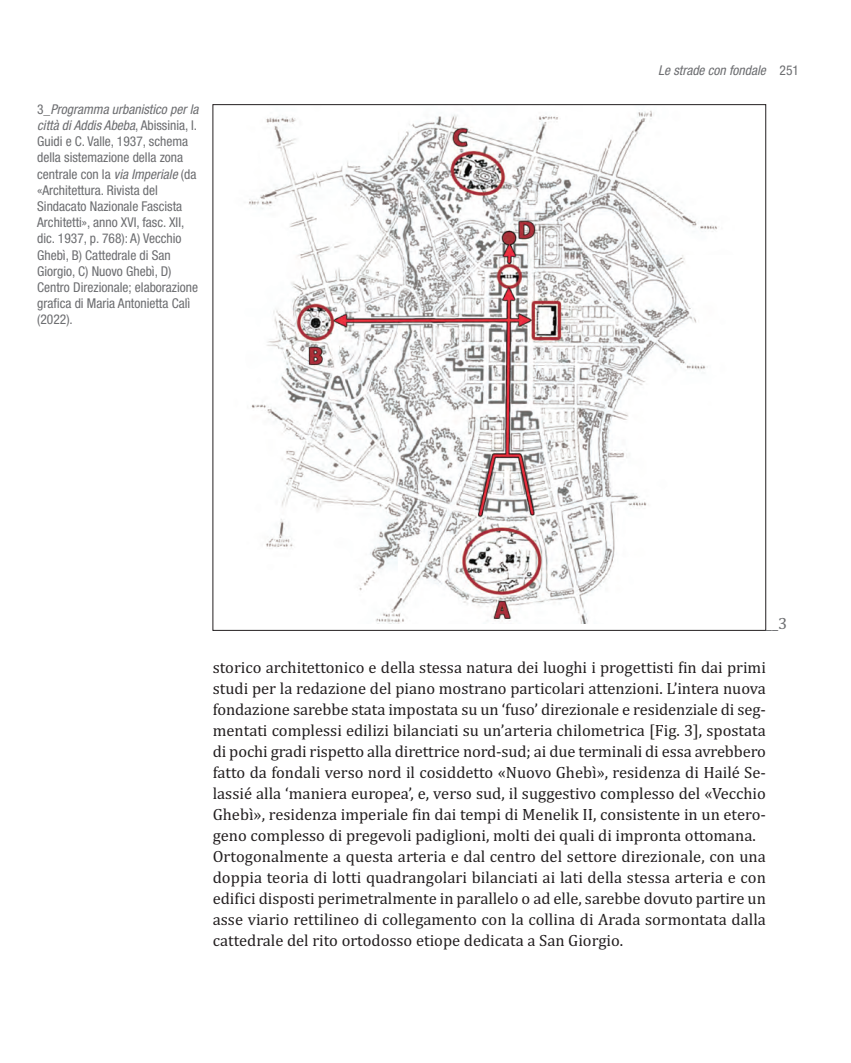
<style>
.page{position:relative;width:851px;height:1063px;background:#fff}
.page>*{position:absolute;margin:0;border:0;box-sizing:border-box;transform-origin:0 0}
.t1{font:16.5px/21px "Cambria";color:#231f20}
.t2{font:16.5px "Cambria";color:#6c6d70}
.t3{font:condensed 13.5px/16.2px "Helvetica Neue LT Std";color:#6c6d70}
.t4{font:italic condensed 13.5px "Helvetica Neue LT Std";color:#6c6d70}
.s1{font-style:italic}
.s2{font-style:normal}
</style>
<div class="page">
<img style="left:249px;top:110px;width:468px;height:514px">
<p class="t3" style="left:37px;top:102px;width:163px">3_<span class="s1">Programma urbanistico per la città di Addis Abeba</span>, Abissinia, I.<br>Guidi e C. Valle, 1937, schema della sistemazione della zona centrale con la <span class="s1">via Imperiale</span> (da «Architettura. Rivista del<br>Sindacato Nazionale Fascista<br>Architetti», anno XVI, fasc. XII, dic. 1937, p. 768): A) Vecchio<br>Ghebì, B) Cattedrale di San<br>Giorgio, C) Nuovo Ghebì, D)<br>Centro Direzionale; elaborazione grafica di Maria Antonietta Calì (2022).</p>
<p class="t4" style="left:658px;top:65px;width:142px">Le strade con fondale <span class="s2">251</span></p>
<p class="t2" style="left:765px;top:614px;width:23px">__3</p>
<p class="t1" style="left:213px;top:657px;width:554px">storico architettonico e della stessa natura dei luoghi i progettisti fin dai primi studi per la redazione del piano mostrano particolari attenzioni. L’intera nuova fondazione sarebbe stata impostata su un ‘fuso’ direzionale e residenziale di seg&shy;mentati complessi edilizi bilanciati su un’arteria chilometrica [Fig. 3], spostata di pochi gradi rispetto alla direttrice nord-sud; ai due terminali di essa avrebbero fatto da fondali verso nord il cosiddetto «Nuovo Ghebì», residenza di Hailé Se&shy;lassié alla ‘maniera europea’, e, verso sud, il suggestivo complesso del «Vecchio Ghebì», residenza imperiale fin dai tempi di Menelik II, consistente in un etero&shy;geno complesso di pregevoli padiglioni, molti dei quali di impronta ottomana.<br>Ortogonalmente a questa arteria e dal centro del settore direzionale, con una doppia teoria di lotti quadrangolari bilanciati ai lati della stessa arteria e con edifici disposti perimetralmente in parallelo o ad elle, sarebbe dovuto partire un asse viario rettilineo di collegamento con la collina di Arada sormontata dalla cattedrale del rito ortodosso etiope dedicata a San Giorgio.</p>
</div>
